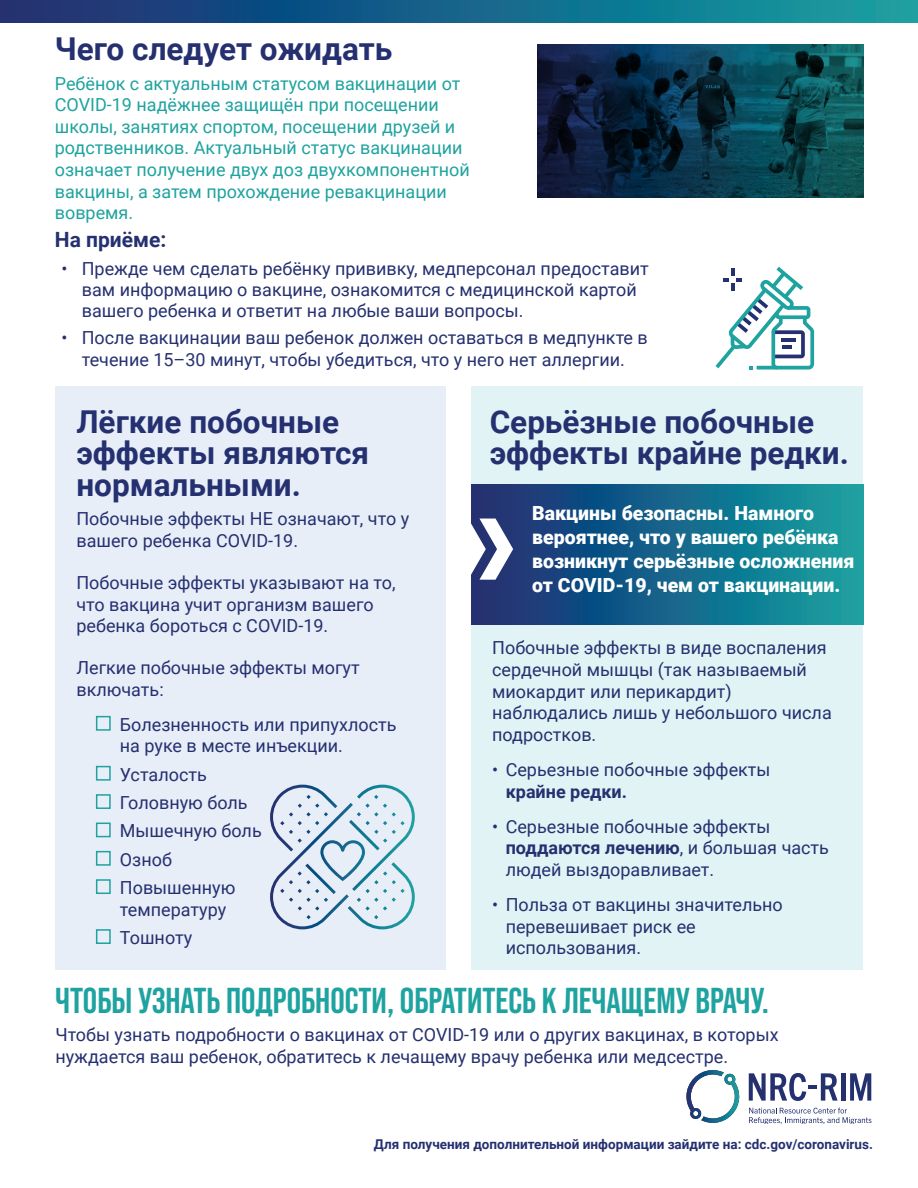
<style>
.page{position:relative;width:918px;height:1188px;background:#fff}
.page>*{position:absolute;margin:0;border:0;box-sizing:border-box;transform-origin:0 0}
.t1{font:700 36px "Bebas Neue Pro";color:#1fa3a0}
.t2{font:700 31.5px/31.5px "Roboto";color:#253070}
.t3{font:700 21px "Roboto";color:#253070}
.t4{font:900 19.5px/24px "Roboto";color:#fff}
.t5{font:18px/21.6px "Roboto";color:#253070}
.t6{font:18px/21.6px "Roboto";color:#1fa3a0}
.t7{font:700 18px "Roboto";color:#253070}
.t8{font:700 13.5px "Roboto";color:#253070}
.s1{font-weight:700}
</style>
<div class="page">
<div style="left:471px;top:386px;width:392px;height:584px;background:#e1f3f4"></div>
<svg style="left:471px;top:485px;width:392px;height:140px;background:#15678b"></svg>
<div style="left:55px;top:386px;width:391px;height:584px;background:#e7eef8"></div>
<div style="left:96px;top:716px;width:15px;height:15px;border:2px solid #1fa3a0"></div>
<div style="left:96px;top:766px;width:15px;height:15px;border:2px solid #1fa3a0"></div>
<div style="left:96px;top:794px;width:15px;height:15px;border:2px solid #1fa3a0"></div>
<div style="left:96px;top:823px;width:15px;height:14px;border:2px solid #1fa3a0"></div>
<div style="left:96px;top:851px;width:15px;height:15px;border:2px solid #1fa3a0"></div>
<div style="left:96px;top:879px;width:15px;height:15px;border:2px solid #1fa3a0"></div>
<div style="left:96px;top:929px;width:15px;height:15px;border:2px solid #1fa3a0"></div>
<svg style="left:270px;top:785px;width:145px;height:144px"></svg>
<svg style="left:0;top:0;width:918px;height:23px;background:#15658a"></svg>
<svg style="left:715px;top:267px;width:99px;height:103px"></svg>
<svg style="left:471px;top:519px;width:42px;height:61px;background:#979fbc"></svg>
<svg style="left:749px;top:1073px;width:89px;height:28px"></svg>
<hr style="left:841px;top:1073px;width:4px;height:28px;background:#25306f">
<svg style="left:850px;top:1073px;width:21px;height:28px"></svg>
<svg style="left:749px;top:1108px;width:123px;height:16px"></svg>
<svg style="left:686px;top:1070px;width:54px;height:53px"></svg>
<svg style="left:537px;top:44px;width:326px;height:153px;background:#0a3649"></svg>
<h2 class="t2" style="left:55px;top:32px;width:339px">Чего следует ожидать</h2>
<p class="t6" style="left:55px;top:72px;width:417px">Ребёнок с актуальным статусом вакцинации от COVID-19 надёжнее защищён при посещении школы, занятиях спортом, посещении друзей и родственников. Актуальный статус вакцинации означает получение двух доз двухкомпонентной вакцины, а затем прохождение ревакцинации вовремя.</p>
<p class="t3" style="left:55px;top:225px;width:113px">На приёме:</p>
<p class="t5" style="left:82px;top:257px;width:568px;line-height:21px;text-indent:-20px">• Прежде чем сделать ребёнку прививку, медперсонал предоставит вам информацию о вакцине, ознакомится с медицинской картой вашего ребенка и ответит на любые ваши вопросы.</p>
<p class="t5" style="left:62px;top:326px;width:588px;text-align:center">• После вакцинации ваш ребенок должен оставаться в медпункте в течение 15–30 минут, чтобы убедиться, что у него нет аллергии.</p>
<h2 class="t2" style="left:76px;top:405px;width:294px">Лёгкие побочные эффекты являются нормальными.</h2>
<p class="t5" style="left:76px;top:508px;width:334px">Побочные эффекты НЕ означают, что у вашего ребенка COVID-19.</p>
<p class="t5" style="left:76px;top:571px;width:321px">Побочные эффекты указывают на то, что вакцина учит организм вашего ребенка бороться с COVID-19.</p>
<p class="t5" style="left:76px;top:656px;width:285px">Легкие побочные эффекты могут включать:</p>
<p class="t5" style="left:120px;top:713px;width:278px">Болезненность или припухлость на руке в месте инъекции.</p>
<p class="t5" style="left:120px;top:759px;width:143px;line-height:28.3px">Усталость<br>Головную боль<br>Мышечную боль<br>Озноб<br>Повышенную</p>
<p class="t5" style="left:120px;top:894px;width:108px;line-height:28.3px">температуру<br>Тошноту</p>
<h2 class="t2" style="left:490px;top:405px;width:361px">Серьёзные побочные эффекты крайне редки.</h2>
<p class="t4" style="left:532px;top:501px;width:324px">Вакцины безопасны. Намного вероятнее, что у вашего ребёнка возникнут серьёзные осложнения от COVID-19, чем от вакцинации.</p>
<p class="t5" style="left:492px;top:637px;width:341px">Побочные эффекты в виде воспаления сердечной мышцы (так называемый миокардит или перикардит) наблюдались лишь у небольшого числа подростков.</p>
<p class="t5" style="left:492px;top:758px;width:280px">• Серьезные побочные эффекты</p>
<p class="t7" style="left:506px;top:779px;width:123px">крайне редки.</p>
<p class="t5" style="left:506px;top:815px;width:325px;text-indent:-14px">• Серьезные побочные эффекты <span class="s1">поддаются лечению</span>, и большая часть людей выздоравливает.</p>
<p class="t5" style="left:506px;top:893px;width:279px;text-indent:-14px">• Польза от вакцины значительно перевешивает риск ее использования.</p>
<h1 class="t1" style="left:55px;top:980px;width:715px">ЧТОБЫ УЗНАТЬ ПОДРОБНОСТИ, ОБРАТИТЕСЬ К ЛЕЧАЩЕМУ ВРАЧУ.</h1>
<p class="t5" style="left:55px;top:1023px;width:725px">Чтобы узнать подробности о вакцинах от COVID-19 или о других вакцинах, в которых нуждается ваш ребенок, обратитесь к лечащему врачу ребенка или медсестре.</p>
<p class="t8" style="left:374px;top:1135px;width:501px">Для получения дополнительной информации зайдите на: cdc.gov/coronavirus.</p>
</div>
